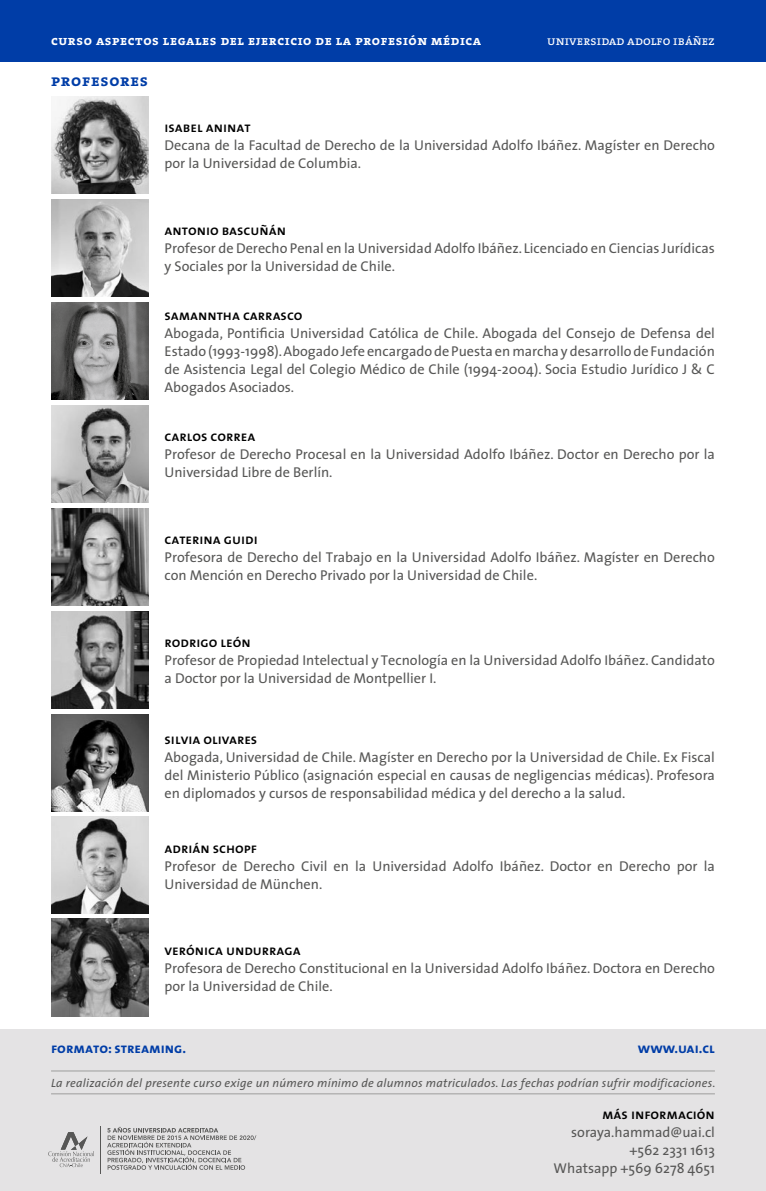
<style>
.page{position:relative;width:766px;height:1191px;background:#fff}
.page>*{position:absolute;margin:0;border:0;box-sizing:border-box;transform-origin:0 0}
.t1{font:16.5px "The Serif Bold Caps";letter-spacing:.04em;color:#003da7}
.t2{font:14.25px/18px "The Sans";color:#575756}
.t3{font:14.25px "The Sans Semi Bold Caps";color:#000}
.t4{font:14.25px "The Sans Bold Caps";color:#003da7}
.t5{font:13.5px "The Serif Bold Caps";letter-spacing:.04em;color:#fff}
.t6{font:12.75px "The Serif Regular Caps";color:#fff}
.t7{font:italic 12px "The Sans";letter-spacing:.02em;color:#575756}
</style>
<div class="page">
<div style="left:0;top:0;width:765px;height:62px;background:#003da7"></div>
<img style="left:51px;top:97px;width:97px;height:97px">
<img style="left:51px;top:199px;width:97px;height:98px">
<img style="left:51px;top:405px;width:97px;height:97px">
<img style="left:51px;top:302px;width:97px;height:97px">
<img style="left:51px;top:508px;width:97px;height:97px">
<img style="left:51px;top:611px;width:97px;height:97px">
<img style="left:51px;top:816px;width:97px;height:98px">
<img style="left:51px;top:919px;width:97px;height:97px">
<img style="left:51px;top:714px;width:97px;height:97px">
<div style="left:0;top:1029px;width:765px;height:162px;background:#e4e3e4"></div>
<hr style="left:51px;top:1093px;width:663px;height:1px;background:#9d9d9c">
<hr style="left:51px;top:1070px;width:663px;height:1px;background:#9d9d9c">
<hr style="left:100px;top:1125px;width:1px;height:48px;background:#575756">
<svg style="left:48px;top:1132px;width:46px;height:35px"></svg>
<svg style="left:107px;top:1126px;width:149px;height:43px"></svg>
<p class="t5" style="left:51px;top:29px;width:431px">curso aspectos legales del ejercicio de la profesión médica</p>
<p class="t6" style="left:547px;top:30px;width:169px">universidad adolfo ibáñez</p>
<p class="t1" style="left:51px;top:67px;width:99px">profesores</p>
<p class="t3" style="left:164px;top:116px;width:87px">isabel aninat</p>
<p class="t2" style="left:164px;top:136px;width:551px">Decana de la Facultad de Derecho de la Universidad Adolfo Ibáñez. Magíster en Derecho por la Universidad de Columbia.</p>
<p class="t3" style="left:164px;top:219px;width:123px">antonio bascuñán</p>
<p class="t2" style="left:164px;top:239px;width:551px">Profesor de Derecho Penal en la Universidad Adolfo Ibáñez. Licenciado en Ciencias Jurídicas y Sociales por la Universidad de Chile.</p>
<p class="t3" style="left:164px;top:304px;width:139px">samanntha carrasco</p>
<p class="t2" style="left:164px;top:324px;width:551px;text-align:justify">Abogada, Pontificia Universidad Católica de Chile. Abogada del Consejo de Defensa del Estado (1993-1998). Abogado Jefe encargado de Puesta en marcha y desarrollo de Fundación de Asistencia Legal del Colegio Médico de Chile (1994-2004). Socia Estudio Jurídico J &amp; C Abogados Asociados.</p>
<p class="t3" style="left:164px;top:424px;width:92px">carlos correa</p>
<p class="t2" style="left:164px;top:445px;width:551px">Profesor de Derecho Procesal en la Universidad Adolfo Ibáñez. Doctor en Derecho por la<br>Universidad Libre de Berlín.</p>
<p class="t3" style="left:164px;top:527px;width:95px">caterina guidi</p>
<p class="t2" style="left:164px;top:548px;width:551px">Profesora de Derecho del Trabajo en la Universidad Adolfo Ibáñez. Magíster en Derecho con Mención en Derecho Privado por la Universidad de Chile.</p>
<p class="t3" style="left:164px;top:630px;width:88px">rodrigo león</p>
<p class="t2" style="left:164px;top:651px;width:551px">Profesor de Propiedad Intelectual y Tecnología en la Universidad Adolfo Ibáñez. Candidato a Doctor por la Universidad de Montpellier I.</p>
<p class="t3" style="left:164px;top:727px;width:94px">silvia olivares</p>
<p class="t2" style="left:164px;top:747px;width:551px;text-align:justify">Abogada, Universidad de Chile. Magíster en Derecho por la Universidad de Chile. Ex Fiscal del Ministerio Público (asignación especial en causas de negligencias médicas). Profesora en diplomados y cursos de responsabilidad médica y del derecho a la salud.</p>
<p class="t3" style="left:164px;top:836px;width:94px">adrián schopf</p>
<p class="t2" style="left:164px;top:856px;width:551px">Profesor de Derecho Civil en la Universidad Adolfo Ibáñez. Doctor en Derecho por la<br>Universidad de München.</p>
<p class="t3" style="left:164px;top:938px;width:138px">verónica undurraga</p>
<p class="t2" style="left:164px;top:958px;width:551px">Profesora de Derecho Constitucional en la Universidad Adolfo Ibáñez. Doctora en Derecho por la Universidad de Chile.</p>
<p class="t4" style="left:51px;top:1036px;width:137px">formato: streaming.</p>
<p class="t4" style="left:637px;top:1036px;width:78px">www.uai.cl</p>
<p class="t7" style="left:51px;top:1072px;width:665px">La realización del presente curso exige un número mínimo de alumnos matriculados. Las fechas podrían sufrir modificaciones.</p>
<p class="t3" style="left:602px;top:1102px;width:114px">más información</p>
<p class="t2" style="left:553px;top:1123px;width:163px;text-align:right">soraya.hammad@uai.cl +562 2331 1613<br>Whatsapp +569 6278 4651</p>
</div>
